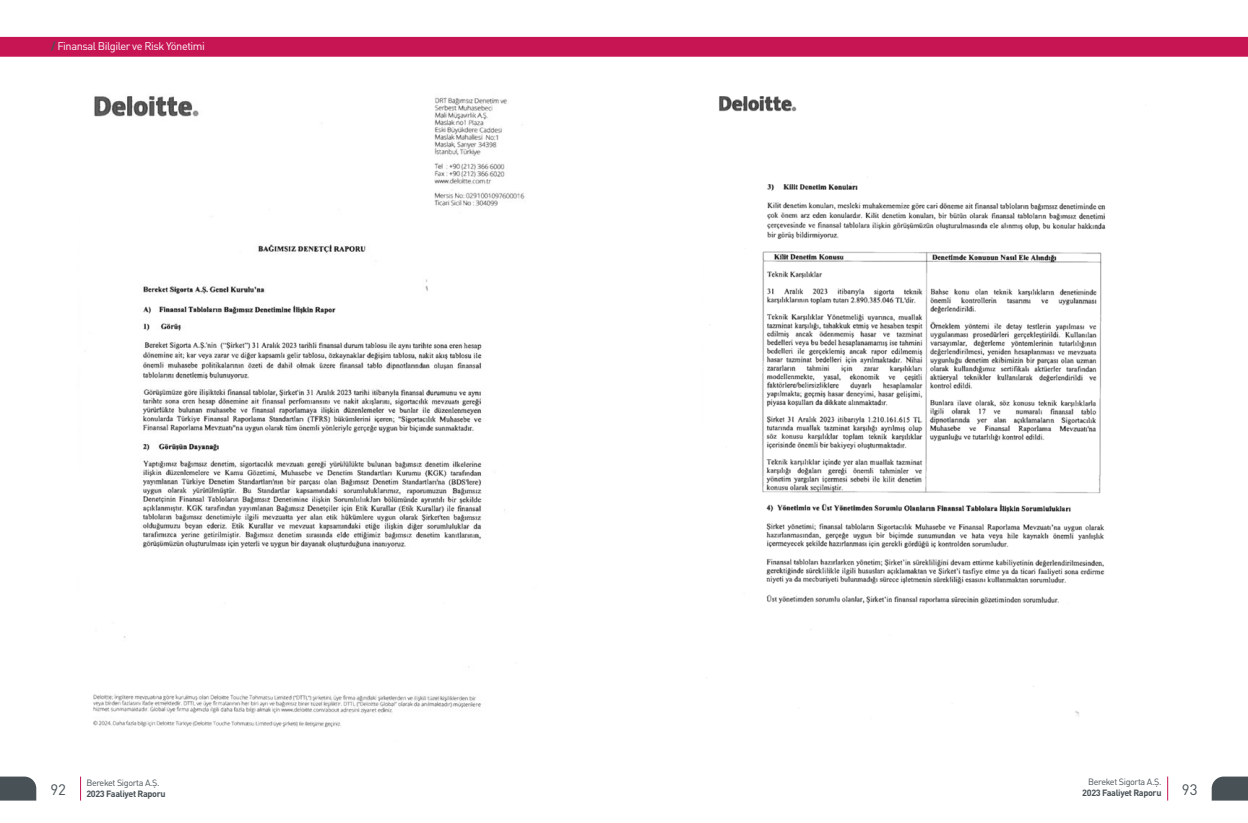
<style>
.page{position:relative;width:1248px;height:823px;background:#fff}
.page>*{position:absolute;margin:0;border:0;box-sizing:border-box;transform-origin:0 0}
.t1{font:15px "DIN Pro";color:#485156}
.t2{font:11px "DIN Pro";letter-spacing:-.04em;color:#fff}
.t3{font:9px "DIN Pro";letter-spacing:-.04em;color:#485156}
.t4{font:700 9px "DIN Pro";letter-spacing:-.04em;color:#485156}
.s1{font-weight:700;color:#485156}
</style>
<div class="page">
<div style="left:0;top:37px;width:1247px;height:20px;background:#c71553"></div>
<svg style="left:0;top:776px;width:36px;height:24px"></svg>
<svg style="left:80px;top:776px;width:1px;height:24px"></svg>
<svg style="left:1211px;top:776px;width:36px;height:24px"></svg>
<svg style="left:1167px;top:776px;width:1px;height:24px"></svg>
<img style="left:93px;top:96px;width:432px;height:632px">
<img style="left:706px;top:96px;width:400px;height:621px">
<p class="t2" style="left:51px;top:38px;width:155px"><span class="s1">/</span> Finansal Bilgiler ve Risk Yönetimi</p>
<h1 class="t1" style="left:50px;top:777px;width:17px">92</h1>
<p class="t3" style="left:86px;top:775px;width:75px">Bereket Sigorta A.Ş.</p>
<p class="t4" style="left:86px;top:786px;width:81px">2023 Faaliyet Raporu</p>
<p class="t3" style="left:1088px;top:774px;width:75px">Bereket Sigorta A.Ş.</p>
<p class="t4" style="left:1082px;top:784px;width:81px">2023 Faaliyet Raporu</p>
<h1 class="t1" style="left:1181px;top:777px;width:17px">93</h1>
</div>
